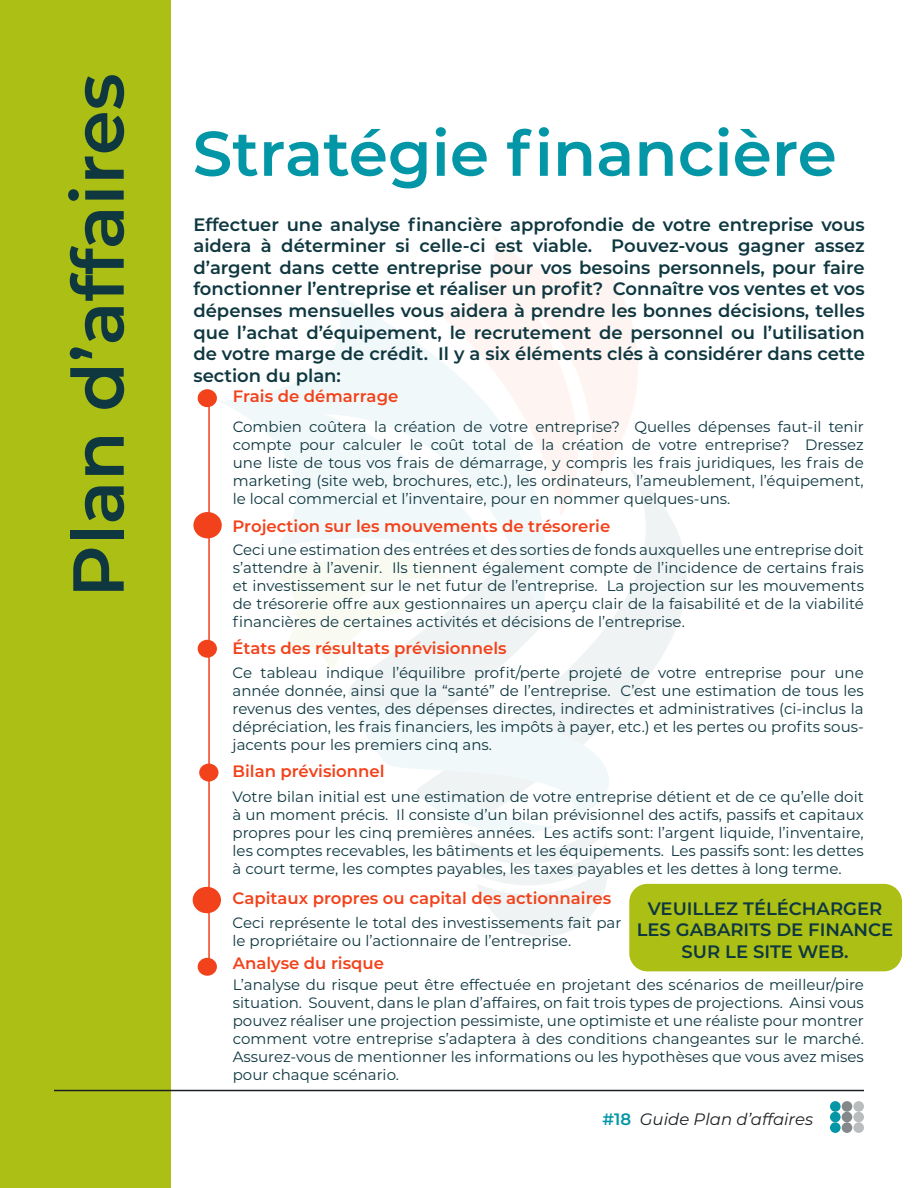
<style>
.page{position:relative;width:918px;height:1188px;background:#fff}
.page>*{position:absolute;margin:0;border:0;box-sizing:border-box;transform-origin:0 0}
.t1{font:600 72px "Montserrat";color:#0e3740}
.t2{font:600 63px "Montserrat";color:#0396a6}
.t3{font:600 18px/21.6px "Montserrat";color:#0e3740;text-align:justify}
.t4{font:600 16.5px "Montserrat";color:#f2421b}
.t5{font:italic 16.5px "Montserrat";color:#231f20}
.t6{font:15px/18px "Montserrat";color:#0e3740;text-align:justify}
.s1{font-weight:600;font-style:normal;color:#0396a6}
.s2{color:#1c2023}
</style>
<div class="page">
<div style="left:830px;top:1101px;width:11px;height:11px;background:#0396a6;border-radius:50%"></div>
<div style="left:842px;top:1101px;width:10px;height:11px;background:#84888b;border-radius:50%"></div>
<div style="left:853px;top:1101px;width:11px;height:11px;background:#babdbe;border-radius:50%"></div>
<div style="left:830px;top:1112px;width:11px;height:10px;background:#0396a6;border-radius:50%"></div>
<div style="left:842px;top:1112px;width:10px;height:10px;background:#84888b;border-radius:50%"></div>
<div style="left:853px;top:1112px;width:11px;height:10px;background:#babdbe;border-radius:50%"></div>
<div style="left:830px;top:1122px;width:11px;height:11px;background:#0396a6;border-radius:50%"></div>
<div style="left:842px;top:1122px;width:10px;height:11px;background:#84888b;border-radius:50%"></div>
<div style="left:853px;top:1122px;width:11px;height:11px;background:#babdbe;border-radius:50%"></div>
<div style="left:0;top:0;width:171px;height:1188px;background:#abbf15"></div>
<hr style="left:54px;top:1090px;width:810px;height:1px;background:#1c2023">
<svg style="left:541px;top:517px;width:146px;height:201px"></svg>
<svg style="left:348px;top:627px;width:192px;height:68px;fill:#f0f3f4"></svg>
<svg style="left:281px;top:627px;width:169px;height:51px"></svg>
<svg style="left:218px;top:293px;width:351px;height:334px"></svg>
<svg style="left:437px;top:236px;width:233px;height:281px"></svg>
<svg style="left:349px;top:695px;width:262px;height:242px"></svg>
<hr style="left:208px;top:395px;width:2px;height:577px;background:#f2421b">
<div style="left:198px;top:389px;width:19px;height:18px;background:#f2421b;border-radius:50%"></div>
<div style="left:193px;top:512px;width:29px;height:26px;background:#f2421b;border-radius:50%"></div>
<div style="left:198px;top:958px;width:19px;height:18px;background:#f2421b;border-radius:50%"></div>
<div style="left:198px;top:640px;width:19px;height:18px;background:#f2421b;border-radius:50%"></div>
<div style="left:193px;top:887px;width:28px;height:26px;background:#f2421b;border-radius:50%"></div>
<div style="left:199px;top:764px;width:19px;height:18px;background:#f2421b;border-radius:50%"></div>
<div style="left:629px;top:884px;width:273px;height:87px;background:#abbf15;border-radius:18px"></div>
<h1 class="t1" style="left:47px;top:598px;width:526px;rotate:-90deg">Plan d’affaires</h1>
<h2 class="t2" style="left:193px;top:109px;width:646px">Stratégie financière</h2>
<p class="t3" style="left:193px;top:213px;width:673px">Effectuer une analyse financière approfondie de votre entreprise vous aidera à déterminer si celle-ci est viable. Pouvez-vous gagner assez d’argent dans cette entreprise pour vos besoins personnels, pour faire fonctionner l’entreprise et réaliser un profit? Connaître vos ventes et vos dépenses mensuelles vous aidera à prendre les bonnes décisions, telles que l’achat d’équipement, le recrutement de personnel ou l’utilisation de votre marge de crédit. Il y a six éléments clés à considérer dans cette section du plan:</p>
<p class="t4" style="left:233px;top:384px;width:167px">Frais de démarrage</p>
<p class="t6" style="left:233px;top:417px;width:633px">Combien coûtera la création de votre entreprise? Quelles dépenses faut-il tenir compte pour calculer le coût total de la création de votre entreprise? Dressez une liste de tous vos frais de démarrage, y compris les frais juridiques, les frais de marketing (site web, brochures, etc.), les ordinateurs, l’ameublement, l’équipement, le local commercial et l’inventaire, pour en nommer quelques-uns.</p>
<p class="t4" style="left:233px;top:514px;width:379px">Projection sur les mouvements de trésorerie</p>
<p class="t6" style="left:233px;top:540px;width:633px">Ceci une estimation des entrées et des sorties de fonds auxquelles une entreprise doit s’attendre à l’avenir. Ils tiennent également compte de l’incidence de certains frais et investissement sur le net futur de l’entreprise. La projection sur les mouvements de trésorerie offre aux gestionnaires un aperçu clair de la faisabilité et de la viabilité financières de certaines activités et décisions de l’entreprise.</p>
<p class="t4" style="left:233px;top:636px;width:276px">États des résultats prévisionnels</p>
<p class="t6" style="left:233px;top:663px;width:633px">Ce tableau indique l’équilibre profit/perte projeté de votre entreprise pour une année donnée, ainsi que la “santé” de l’entreprise. C’est une estimation de tous les revenus des ventes, des dépenses directes, indirectes et administratives (ci-inclus la dépréciation, les frais financiers, les impôts à payer, etc.) et les pertes ou profits sous&shy;jacents pour les premiers cinq ans.</p>
<p class="t4" style="left:233px;top:760px;width:154px">Bilan prévisionnel</p>
<p class="t6" style="left:233px;top:787px;width:633px">Votre bilan initial est une estimation de votre entreprise détient et de ce qu’elle doit à un moment précis. Il consiste d’un bilan prévisionnel des actifs, passifs et capitaux propres pour les cinq premières années. Les actifs sont: l’argent liquide, l’inventaire, les comptes recevables, les bâtiments et les équipements. Les passifs sont: les dettes à court terme, les comptes payables, les taxes payables et les dettes à long terme.</p>
<p class="t4" style="left:233px;top:886px;width:380px">Capitaux propres ou capital des actionnaires</p>
<p class="t3" style="left:637px;top:897px;width:258px;text-align:center">VEUILLEZ TÉLÉCHARGER<br>LES GABARITS DE FINANCE<br>SUR LE SITE WEB.</p>
<p class="t6" style="left:233px;top:914px;width:390px">Ceci représente le total des investissements fait par le propriétaire ou l’actionnaire de l’entreprise.</p>
<p class="t4" style="left:233px;top:951px;width:153px">Analyse du risque</p>
<p class="t6" style="left:233px;top:975px;width:633px">L’analyse du risque peut être effectuée en projetant des scénarios de meilleur/pire situation. Souvent, dans le plan d’affaires, on fait trois types de projections. Ainsi vous pouvez réaliser une projection pessimiste, une optimiste et une réaliste pour montrer comment votre entreprise s’adaptera à des conditions changeantes sur le marché.<br>Assurez-vous de mentionner les informations ou les hypothèses que vous avez mises pour chaque scénario.</p>
<p class="t5" style="left:602px;top:1107px;width:212px"><span class="s1">#18</span> <span class="s2">Guide</span> Plan d’affaires</p>
</div>
